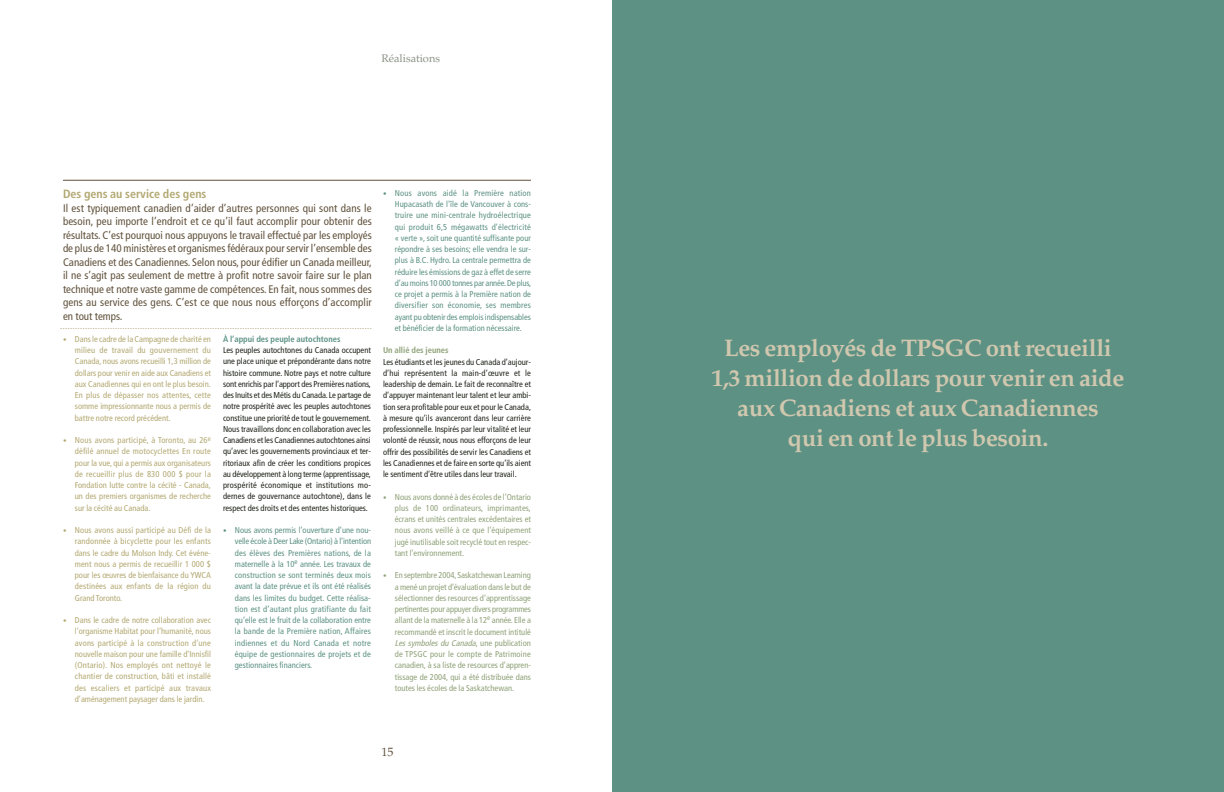
<style>
.page{position:relative;width:1224px;height:792px;background:#fff}
.page>*{position:absolute;margin:0;border:0;box-sizing:border-box;transform-origin:0 0}
.t1{font:700 24px/30px "Palatino";letter-spacing:-.02em;color:#d0c7af;text-align:center}
.t2{font:700 condensed 12px "Frutiger";color:#b2a871}
.t3{font:12px "Palatino";color:#60513b}
.t4{font:condensed 11px/13.5px "Frutiger";letter-spacing:.01em;color:#60513b;text-align:justify}
.t5{font:11px "Palatino";color:#8a9385}
.t6{font:condensed 8.5px/11.3px "Frutiger";color:#20241a;text-align:justify}
.t7{font:condensed 8.5px/11.3px "Frutiger";color:#b2a871;text-align:justify}
.t8{font:condensed 8.5px/11.3px "Frutiger";color:#5c9183;text-align:justify}
.t9{font:condensed 8.5px/11.3px "Frutiger";color:#8fa178;text-align:justify}
.t10{font:700 condensed 8.5px "Frutiger";color:#5c9183}
.t11{font:700 condensed 8.5px "Frutiger";color:#8fa178}
.s1{font-size:7px}
.s2{font-style:italic}
</style>
<div class="page">
<hr style="left:63px;top:180px;width:468px;height:1px;background:#60513b">
<div style="left:612px;top:0;width:612px;height:792px;background:#5c9183"></div>
<svg style="left:60px;top:328px;width:311px;height:1px"></svg>
<p class="t5" style="left:382px;top:54px;width:60px">Réalisations</p>
<h2 class="t2" style="left:63px;top:189px;width:145px">Des gens au service des gens</h2>
<p class="t4" style="left:63px;top:202px;width:310px">Il est typiquement canadien d’aider d’autres personnes qui sont dans le besoin, peu importe l’endroit et ce qu’il faut accomplir pour obtenir des résultats. C’est pourquoi nous appuyons le travail effectué par les employés de plus de 140 ministères et organismes fédéraux pour servir l’ensemble des Canadiens et des Canadiennes. Selon nous, pour édifier un Canada meilleur, il ne s’agit pas seulement de mettre à profit notre savoir faire sur le plan technique et notre vaste gamme de compétences. En fait, nous sommes des gens au service des gens. C’est ce que nous nous efforçons d’accomplir en tout temps.</p>
<p class="t7" style="left:75px;top:334px;width:138px;text-indent:-12px"><span class="s1">•</span> Dans le cadre de la Campagne de charité en milieu de travail du gouvernement du Canada, nous avons recueilli 1,3 million de dollars pour venir en aide aux Canadiens et aux Canadiennes qui en ont le plus besoin.<br>En plus de dépasser nos attentes, cette somme impressionnante nous a permis de battre notre record précédent.</p>
<p class="t7" style="left:75px;top:435px;width:138px;text-indent:-12px"><span class="s1">•</span> Nous avons participé, à Toronto, au 26<sup>e </sup>défilé annuel de motocyclettes En route pour la vue, qui a permis aux organisateurs de recueillir plus de 830 000 $ pour la Fondation lutte contre la cécité - Canada, un des premiers organismes de recherche sur la cécité au Canada.</p>
<p class="t7" style="left:75px;top:525px;width:138px;text-indent:-12px"><span class="s1">•</span> Nous avons aussi participé au Défi de la randonnée à bicyclette pour les enfants dans le cadre du Molson Indy. Cet événe&shy;ment nous a permis de recueillir 1 000 $ pour les œuvres de bienfaisance du YWCA destinées aux enfants de la région du Grand Toronto.</p>
<p class="t7" style="left:75px;top:615px;width:138px;text-indent:-12px"><span class="s1">•</span> Dans le cadre de notre collaboration avec l’organisme Habitat pour l’humanité, nous avons participé à la construction d’une nouvelle maison pour une famille d’Innisfil (Ontario). Nos employés ont nettoyé le chantier de construction, bâti et installé des escaliers et participé aux travaux d’aménagement paysager dans le jardin.</p>
<p class="t10" style="left:223px;top:335px;width:119px">À l’appui des peuple autochtones</p>
<p class="t6" style="left:223px;top:345px;width:150px">Les peuples autochtones du Canada occupent une place unique et prépondérante dans notre histoire commune. Notre pays et notre culture sont enrichis par l’apport des Premières nations, des Inuits et des Métis du Canada.Le partage de notre prospérité avec les peuples autochtones constitue une priorité de tout le gouvernement.<br>Nous travaillons donc en collaboration avec les Canadiens et les Canadiennes autochtones ainsi qu’avec les gouvernements provinciaux et ter&shy;ritoriaux afin de créer les conditions propices au développement à long terme (apprentissage, prospérité économique et institutions mo&shy;dernes de gouvernance autochtone), dans le respect des droits et des ententes historiques.</p>
<p class="t8" style="left:235px;top:525px;width:138px;text-indent:-12px"><span class="s1">•</span> Nous avons permis l’ouverture d’une nou&shy;velle école à Deer Lake (Ontario) à l’intention des élèves des Premières nations, de la maternelle à la 10<sup>e</sup> année. Les travaux de construction se sont terminés deux mois avant la date prévue et ils ont été réalisés dans les limites du budget. Cette réalisa&shy;tion est d’autant plus gratifiante du fait qu’elle est le fruit de la collaboration entre la bande de la Première nation, Affaires indiennes et du Nord Canada et notre équipe de gestionnaires de projets et de gestionnaires financiers.</p>
<p class="t8" style="left:395px;top:188px;width:138px;text-indent:-12px"><span class="s1">•</span> Nous avons aidé la Première nation Hupacasath de l’île de Vancouver à cons&shy;truire une mini-centrale hydroélectrique qui produit 6,5 mégawatts d’électricité « verte », soit une quantité suffisante pour répondre à ses besoins; elle vendra le sur&shy;plus à B.C. Hydro. La centrale permettra de réduire les émissions de gaz à effet de serre d’au moins 10 000 tonnes par année.De plus, ce projet a permis à la Première nation de diversifier son économie, ses membres ayant pu obtenir des emplois indispensables et bénéficier de la formation nécessaire.</p>
<p class="t11" style="left:383px;top:347px;width:67px">Un allié des jeunes</p>
<p class="t6" style="left:383px;top:357px;width:150px">Les étudiants et les jeunes du Canada d’aujour&shy;d’hui représentent la main-d’œuvre et le leadership de demain. Le fait de reconnaître et d’appuyer maintenant leur talent et leur ambi&shy;tion sera profitable pour eux et pour le Canada, à mesure qu’ils avanceront dans leur carrière professionnelle. Inspirés par leur vitalité et leur volonté de réussir, nous nous efforçons de leur offrir des possibilités de servir les Canadiens et les Canadiennes et de faire en sorte qu’ils aient le sentiment d’être utiles dans leur travail.</p>
<p class="t9" style="left:395px;top:492px;width:138px;text-indent:-12px"><span class="s1">•</span> Nous avons donné à des écoles de l’Ontario plus de 100 ordinateurs, imprimantes, écrans et unités centrales excédentaires et nous avons veillé à ce que l’équipement jugé inutilisable soit recyclé tout en respec&shy;tant l’environnement.</p>
<p class="t9" style="left:395px;top:571px;width:138px;text-indent:-12px"><span class="s1">•</span> En septembre 2004,Saskatchewan Learning a mené un projet d’évaluation dans le but de sélectionner des resources d’apprentissage pertinentes pour appuyer divers programmes allant de la maternelle à la 12<sup>e</sup> année. Elle a recommandé et inscrit le document intitulé <span class="s2">Les symboles du Canada</span>, u n e p u b l i c a t i o n de TPSGC pour le compte de Patrimoine canadien, à sa liste de resources d’appren&shy;tissage de 2004, qui a été distribuée dans toutes les écoles de la Saskatchewan.</p>
<h2 class="t3" style="left:382px;top:747px;width:13px">15</h2>
<h1 class="t1" style="left:711px;top:336px;width:415px">Les employés de TPSGC ont recueilli 1,3 million de dollars pour venir en aide aux Canadiens et aux Canadiennes<br>qui en ont le plus besoin.</h1>
</div>
